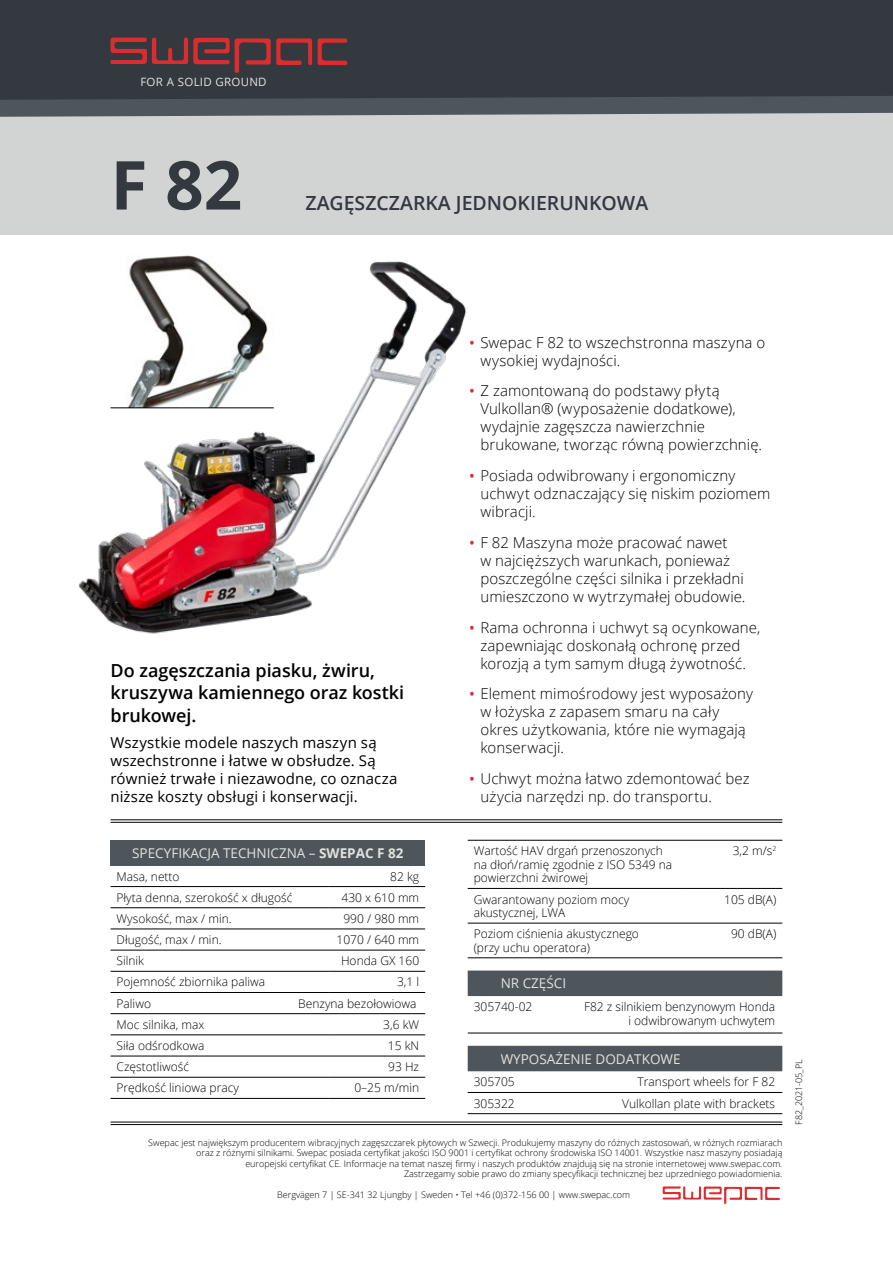
<style>
.page{position:relative;width:893px;height:1263px;background:#fff}
.page>*{position:absolute;margin:0;border:0;box-sizing:border-box;transform-origin:0 0}
.t1{font:700 67.5px "Open Sans";color:#343940}
.t2{font:600 19.5px "Open Sans";color:#343940}
.t3{font:600 18px/22.5px "Open Sans";color:#000}
.t4{font:300 15px/18px "Open Sans";letter-spacing:.005em;color:#000}
.t5{font:15px/18px "Open Sans";letter-spacing:.005em;color:#000}
.t6{font:13.5px "Open Sans";color:#e1e2e0}
.t7{font:300 12px/13.5px "Open Sans";color:#000}
.t8{font:11.55px "Open Sans";letter-spacing:.02em;color:#e1e2e0}
.t9{font:300 9px/10.5px "Open Sans";color:#000;text-align:right}
.s1{font-size:22.5px;color:#dc2c2e}
.s2{font-weight:700}
</style>
<div class="page">
<div style="left:0;top:0;width:893px;height:107px;background:#343940"></div>
<div style="left:0;top:106px;width:893px;height:129px;background:#d2d4d4"></div>
<svg style="left:0;top:96px;width:893px;height:21px"></svg>
<svg style="left:111px;top:38px;width:201px;height:35px"></svg>
<svg style="left:318px;top:38px;width:30px;height:27px"></svg>
<svg style="left:663px;top:1186px;width:117px;height:18px"></svg>
<img style="left:78px;top:255px;width:389px;height:379px">
<img style="left:111px;top:256px;width:165px;height:151px">
<hr style="left:111px;top:407px;width:163px;height:1px;background:#000">
<hr style="left:111px;top:819px;width:671px;height:1px;background:#000">
<hr style="left:111px;top:822px;width:671px;height:1px;background:#000">
<hr style="left:111px;top:1122px;width:671px;height:1px;background:#000">
<hr style="left:111px;top:1124px;width:671px;height:1px;background:#000">
<div style="left:111px;top:840px;width:314px;height:25px;background:#4f565b"></div>
<hr style="left:111px;top:886px;width:218px;height:1px;background:#000">
<hr style="left:329px;top:886px;width:96px;height:1px;background:#000">
<hr style="left:111px;top:907px;width:218px;height:1px;background:#000">
<hr style="left:329px;top:907px;width:96px;height:1px;background:#000">
<hr style="left:111px;top:928px;width:218px;height:1px;background:#000">
<hr style="left:329px;top:928px;width:96px;height:1px;background:#000">
<hr style="left:111px;top:950px;width:218px;height:1px;background:#000">
<hr style="left:329px;top:950px;width:96px;height:1px;background:#000">
<hr style="left:111px;top:971px;width:218px;height:1px;background:#000">
<hr style="left:329px;top:971px;width:96px;height:1px;background:#000">
<hr style="left:111px;top:992px;width:218px;height:1px;background:#000">
<hr style="left:329px;top:992px;width:96px;height:1px;background:#000">
<hr style="left:111px;top:1013px;width:218px;height:1px;background:#000">
<hr style="left:329px;top:1013px;width:96px;height:1px;background:#000">
<hr style="left:111px;top:1034px;width:218px;height:1px;background:#000">
<hr style="left:329px;top:1034px;width:96px;height:1px;background:#000">
<hr style="left:111px;top:1056px;width:218px;height:1px;background:#000">
<hr style="left:329px;top:1056px;width:96px;height:1px;background:#000">
<hr style="left:111px;top:1077px;width:218px;height:1px;background:#000">
<hr style="left:329px;top:1077px;width:96px;height:1px;background:#000">
<hr style="left:111px;top:1098px;width:218px;height:1px;background:#000">
<hr style="left:329px;top:1098px;width:96px;height:1px;background:#000">
<svg style="left:468px;top:970px;width:314px;height:101px"></svg>
<hr style="left:468px;top:840px;width:218px;height:1px;background:#000">
<hr style="left:686px;top:840px;width:96px;height:1px;background:#000">
<hr style="left:468px;top:888px;width:218px;height:1px;background:#000">
<hr style="left:686px;top:888px;width:96px;height:1px;background:#000">
<hr style="left:686px;top:923px;width:96px;height:1px;background:#000">
<hr style="left:686px;top:957px;width:96px;height:1px;background:#000">
<hr style="left:468px;top:923px;width:218px;height:1px;background:#000">
<hr style="left:468px;top:957px;width:218px;height:1px;background:#000">
<hr style="left:468px;top:1033px;width:218px;height:1px;background:#000">
<hr style="left:686px;top:1033px;width:96px;height:1px;background:#000">
<hr style="left:468px;top:1092px;width:218px;height:1px;background:#000">
<hr style="left:686px;top:1092px;width:96px;height:1px;background:#000">
<hr style="left:468px;top:1113px;width:218px;height:1px;background:#000">
<hr style="left:686px;top:1113px;width:96px;height:1px;background:#000">
<p class="t8" style="left:140px;top:74px;width:128px">FOR A SOLID GROUND</p>
<h1 class="t1" style="left:111px;top:137px;width:133px">F 82</h1>
<h2 class="t2" style="left:305px;top:189px;width:344px">ZAGĘSZCZARKA JEDNOKIERUNKOWA</h2>
<p class="t3" style="left:111px;top:658px;width:295px">Do zagęszczania piasku, żwiru, kruszywa kamiennego oraz kostki brukowej.</p>
<p class="t5" style="left:111px;top:733px;width:288px">Wszystkie modele naszych maszyn są wszechstronne i łatwe w obsłudze. Są również trwałe i niezawodne, co oznacza niższe koszty obsługi i konserwacji.</p>
<p class="t4" style="left:480px;top:333px;width:286px;text-indent:-13px"><span class="s1">•</span> Swepac F 82 to wszechstronna maszyna o wysokiej wydajności.</p>
<p class="t4" style="left:480px;top:382px;width:283px;text-indent:-13px"><span class="s1">•</span> Z zamontowaną do podstawy płytą Vulkollan® (wyposażenie dodatkowe), wydajnie zagęszcza nawierzchnie brukowane, tworząc równą powierzchnię.</p>
<p class="t4" style="left:480px;top:466px;width:291px;text-indent:-13px"><span class="s1">•</span> Posiada odwibrowany i ergonomiczny uchwyt odznaczający się niskim poziomem wibracji.</p>
<p class="t4" style="left:480px;top:533px;width:266px;text-indent:-13px"><span class="s1">•</span> F 82 Maszyna może pracować nawet<br>w najcięższych warunkach, ponieważ poszczególne części silnika i przekładni umieszczono w wytrzymałej obudowie.</p>
<p class="t4" style="left:468px;top:618px;width:294px;text-align:center"><span class="s1">•</span> Rama ochronna i uchwyt są ocynkowane, zapewniając doskonałą ochronę przed korozją a tym samym długą żywotność.</p>
<p class="t4" style="left:480px;top:685px;width:274px;text-indent:-13px"><span class="s1">•</span> Element mimośrodowy jest wyposażony w łożyska z zapasem smaru na cały okres użytkowania, które nie wymagają konserwacji.</p>
<p class="t4" style="left:480px;top:769px;width:271px;text-indent:-13px"><span class="s1">•</span> Uchwyt można łatwo zdemontować bez użycia narzędzi np. do transportu.</p>
<p class="t6" style="left:132px;top:843px;width:273px">SPECYFIKACJA TECHNICZNA – <span class="s2">SWEPAC F 82</span></p>
<p class="t7" style="left:117px;top:869px;width:65px">Masa, netto</p>
<p class="t7" style="left:390px;top:869px;width:30px">82 kg</p>
<p class="t7" style="left:117px;top:890px;width:177px">Płyta denna, szerokość x długość</p>
<p class="t7" style="left:342px;top:890px;width:79px">430 x 610 mm</p>
<p class="t7" style="left:117px;top:911px;width:117px">Wysokość, max / min.</p>
<p class="t7" style="left:343px;top:911px;width:77px">990 / 980 mm</p>
<p class="t7" style="left:117px;top:933px;width:107px">Długość, max / min.</p>
<p class="t7" style="left:337px;top:933px;width:84px">1070 / 640 mm</p>
<p class="t7" style="left:117px;top:954px;width:29px">Silnik</p>
<p class="t7" style="left:341px;top:954px;width:80px">Honda GX 160</p>
<p class="t7" style="left:117px;top:975px;width:150px">Pojemność zbiornika paliwa</p>
<p class="t7" style="left:397px;top:975px;width:24px">3,1 l</p>
<p class="t7" style="left:117px;top:996px;width:36px">Paliwo</p>
<p class="t7" style="left:298px;top:996px;width:120px">Benzyna bezołowiowa</p>
<p class="t7" style="left:117px;top:1017px;width:89px">Moc silnika, max</p>
<p class="t7" style="left:383px;top:1017px;width:37px">3,6 kW</p>
<p class="t7" style="left:117px;top:1038px;width:89px">Siła odśrodkowa</p>
<p class="t7" style="left:388px;top:1038px;width:33px">15 kN</p>
<p class="t7" style="left:117px;top:1060px;width:74px">Częstotliwość</p>
<p class="t7" style="left:388px;top:1060px;width:32px">93 Hz</p>
<p class="t7" style="left:117px;top:1081px;width:124px">Prędkość liniowa pracy</p>
<p class="t7" style="left:354px;top:1081px;width:66px">0–25 m/min</p>
<p class="t7" style="left:474px;top:844px;width:200px">Wartość HAV drgań przenoszonych na dłoń/ramię zgodnie z ISO 5349 na powierzchni żwirowej</p>
<p class="t7" style="left:733px;top:844px;width:45px">3,2 m/s<sup>2</sup></p>
<p class="t7" style="left:474px;top:892px;width:157px">Gwarantowany poziom mocy akustycznej, LWA</p>
<p class="t7" style="left:724px;top:892px;width:54px">105 dB(A)</p>
<p class="t7" style="left:474px;top:927px;width:167px">Poziom ciśnienia akustycznego (przy uchu operatora)</p>
<p class="t7" style="left:731px;top:927px;width:47px">90 dB(A)</p>
<p class="t6" style="left:501px;top:974px;width:67px">NR CZĘŚCI</p>
<p class="t7" style="left:474px;top:1000px;width:60px">305740-02</p>
<p class="t7" style="left:584px;top:1000px;width:193px;text-align:right">F82 z silnikiem benzynowym Honda i odwibrowanym uchwytem</p>
<p class="t6" style="left:501px;top:1049px;width:181px">WYPOSAŻENIE DODATKOWE</p>
<p class="t7" style="left:474px;top:1075px;width:43px">305705</p>
<p class="t7" style="left:638px;top:1075px;width:139px">Transport wheels for F 82</p>
<p class="t7" style="left:474px;top:1096px;width:43px">305322</p>
<p class="t7" style="left:622px;top:1096px;width:154px">Vulkollan plate with brackets</p>
<p class="t9" style="left:148px;top:1137px;width:636px">Swepac jest największym producentem wibracyjnych zagęszczarek płytowych w Szwecji. Produkujemy maszyny do różnych zastosowań, w różnych rozmiarach oraz z różnymi silnikami. Swepac posiada certyfikat jakości ISO 9001 i certyfikat ochrony środowiska ISO 14001. Wszystkie nasz maszyny posiadają<br>europejski certyfikat CE. Informacje na temat naszej firmy i naszych produktów znajdują się na stronie internetowej www.swepac.com.<br>Zastrzegamy sobie prawo do zmiany specyfikacji technicznej bez uprzedniego powiadomienia.</p>
<p class="t9" style="left:277px;top:1189px;width:354px">Bergvägen 7 | SE-341 32 Ljungby | Sweden • Tel +46 (0)372-156 00 | www.swepac.com</p>
<p class="t9" style="left:793px;top:1125px;width:67px;rotate:-90deg">F82_2021-05_PL</p>
</div>
